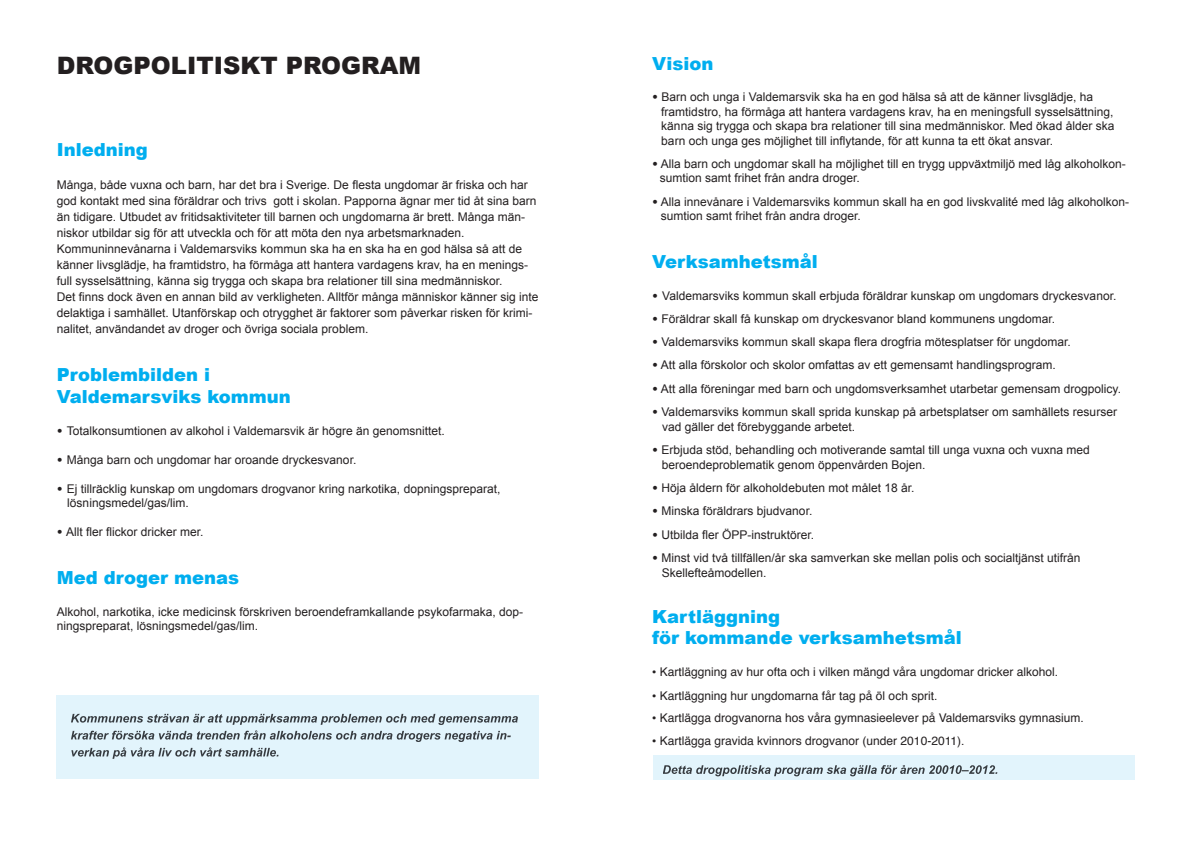
<style>
.page{position:relative;width:1191px;height:842px;background:#fff}
.page>*{position:absolute;margin:0;border:0;box-sizing:border-box;transform-origin:0 0}
.t1{font:900 24px "Arial";color:#231f20}
.t2{font:900 18px/21.6px "Arial";color:#00aeef}
.t3{font:12px/16px "Arial";color:#231f20}
.t4{font:12px "Helvetica";color:#231f20}
.s1{font-weight:900}
.s2{font-family:"Arial Unicode MS"}
</style>
<div class="page">
<div style="left:57px;top:695px;width:482px;height:84px;background:#e2f4fc"></div>
<svg style="left:71px;top:714px;width:65px;height:9px"></svg>
<svg style="left:71px;top:731px;width:57px;height:9px"></svg>
<svg style="left:71px;top:748px;width:55px;height:11px"></svg>
<div style="left:653px;top:755px;width:481px;height:24px;background:#e2f4fc"></div>
<svg style="left:663px;top:765px;width:84px;height:11px"></svg>
<p class="t1" style="left:57px;top:47px;width:366px">DROGPOLITISKT PROGRAM</p>
<p class="t2" style="left:57px;top:138px;width:93px">Inledning</p>
<p class="t3" style="left:57px;top:177px;width:483px">Många, både vuxna och barn, har det bra i Sverige. De flesta ungdomar är friska och har god kontakt med sina föräldrar och trivs gott i skolan. Papporna ägnar mer tid åt sina barn än tidigare. Utbudet av fritidsaktiviteter till barnen och ungdomarna är brett. Många män&shy;niskor utbildar sig för att utveckla och för att möta den nya arbetsmarknaden.<br>Kommuninnevånarna i Valdemarsviks kommun ska ha en ska ha en god hälsa så att de känner livsglädje, ha framtidstro, ha förmåga att hantera vardagens krav, ha en menings&shy;full sysselsättning, känna sig trygga och skapa bra relationer till sina medmänniskor.<br>Det finns dock även en annan bild av verkligheten. Alltför många människor känner sig inte delaktiga i samhället. Utanförskap och otrygghet är faktorer som påverkar risken för krimi&shy;nalitet, användandet av droger och övriga sociala problem.</p>
<p class="t2" style="left:57px;top:363px;width:236px">Problembilden i<br>Valdemarsviks kommun</p>
<p class="t3" style="left:57px;top:423px;width:389px"><span class="s1">•</span> Totalkonsumtionen av alkohol i Valdemarsvik är högre än genomsnittet.</p>
<p class="t3" style="left:57px;top:452px;width:301px"><span class="s1">•</span> Många barn och ungdomar har oroande dryckesvanor.</p>
<p class="t3" style="left:67px;top:481px;width:434px;line-height:14.7px;text-indent:-11px"><span class="s1">•</span> Ej tillräcklig kunskap om ungdomars drogvanor kring narkotika, dopningspreparat, lösningsmedel/gas/lim.</p>
<p class="t3" style="left:57px;top:524px;width:148px"><span class="s1">•</span> Allt fler flickor dricker mer.</p>
<p class="t2" style="left:57px;top:566px;width:184px">Med droger menas</p>
<p class="t3" style="left:57px;top:604px;width:468px;line-height:14.7px">Alkohol, narkotika, icke medicinsk förskriven beroendeframkallande psykofarmaka, dop&shy;ningspreparat, lösningsmedel/gas/lim.</p>
<p class="t2" style="left:652px;top:52px;width:63px">Vision</p>
<p class="t3" style="left:661px;top:90px;width:454px;line-height:14.4px;text-indent:-9px"><span class="s1">•</span> Barn och unga i Valdemarsvik ska ha en god hälsa så att de känner livsglädje, ha framtidstro, ha förmåga att hantera vardagens krav, ha en meningsfull sysselsättning, känna sig trygga och skapa bra relationer till sina medmänniskor. Med ökad ålder ska barn och unga ges möjlighet till inflytande, för att kunna ta ett ökat ansvar.</p>
<p class="t3" style="left:660px;top:157px;width:467px;line-height:14.4px;text-indent:-8px"><span class="s1">•</span> Alla barn och ungdomar skall ha möjlighet till en trygg uppväxtmiljö med låg alkoholkon&shy;sumtion samt frihet från andra droger.</p>
<p class="t3" style="left:660px;top:195px;width:470px;line-height:14.4px;text-indent:-9px"><span class="s1">•</span> Alla innevånare i Valdemarsviks kommun skall ha en god livskvalité med låg alkoholkon&shy;sumtion samt frihet från andra droger.</p>
<p class="t2" style="left:652px;top:250px;width:167px">Verksamhetsmål</p>
<p class="t3" style="left:652px;top:288px;width:465px"><span class="s1">•</span> Valdemarsviks kommun skall erbjuda föräldrar kunskap om ungdomars dryckesvanor.</p>
<p class="t3" style="left:652px;top:310px;width:404px"><span class="s1">•</span> Föräldrar skall få kunskap om dryckesvanor bland kommunens ungdomar.</p>
<p class="t3" style="left:652px;top:334px;width:420px"><span class="s1">•</span> Valdemarsviks kommun skall skapa flera drogfria mötesplatser för ungdomar.</p>
<p class="t3" style="left:652px;top:357px;width:405px"><span class="s1">•</span> Att alla förskolor och skolor omfattas av ett gemensamt handlingsprogram.</p>
<p class="t3" style="left:652px;top:381px;width:470px"><span class="s1">•</span> Att alla föreningar med barn och ungdomsverksamhet utarbetar gemensam drogpolicy.</p>
<p class="t3" style="left:662px;top:405px;width:456px;line-height:14.4px;text-indent:-10px"><span class="s1">•</span> Valdemarsviks kommun skall sprida kunskap på arbetsplatser om samhällets resurser vad gäller det förebyggande arbetet.</p>
<p class="t3" style="left:662px;top:443px;width:429px;line-height:14.4px;text-indent:-10px"><span class="s1">•</span> Erbjuda stöd, behandling och motiverande samtal till unga vuxna och vuxna med beroendeproblematik genom öppenvården Bojen.</p>
<p class="t3" style="left:652px;top:480px;width:264px"><span class="s1">•</span> Höja åldern för alkoholdebuten mot målet 18 år.</p>
<p class="t3" style="left:652px;top:503px;width:162px"><span class="s1">•</span> Minska föräldrars bjudvanor.</p>
<p class="t3" style="left:652px;top:527px;width:164px"><span class="s1">•</span> Utbilda fler ÖPP-instruktörer.</p>
<p class="t3" style="left:661px;top:551px;width:420px;line-height:14.4px;text-indent:-9px"><span class="s1">•</span> Minst vid två tillfällen/år ska samverkan ske mellan polis och socialtjänst utifrån<br>Skellefteåmodellen.</p>
<p class="t2" style="left:652px;top:605px;width:311px">Kartläggning<br>för kommande verksamhetsmål</p>
<p class="t4" style="left:652px;top:667px;width:407px"><span class="s2">•</span> Kartläggning av hur ofta och i vilken mängd våra ungdomar dricker alkohol.</p>
<p class="t4" style="left:652px;top:690px;width:287px"><span class="s2">•</span> Kartläggning hur ungdomarna får tag på öl och sprit.</p>
<p class="t4" style="left:652px;top:712px;width:433px"><span class="s2">•</span> Kartlägga drogvanorna hos våra gymnasieelever på Valdemarsviks gymnasium.</p>
<p class="t4" style="left:652px;top:736px;width:314px"><span class="s2">•</span> Kartlägga gravida kvinnors drogvanor (under 2010-2011).</p>
</div>
